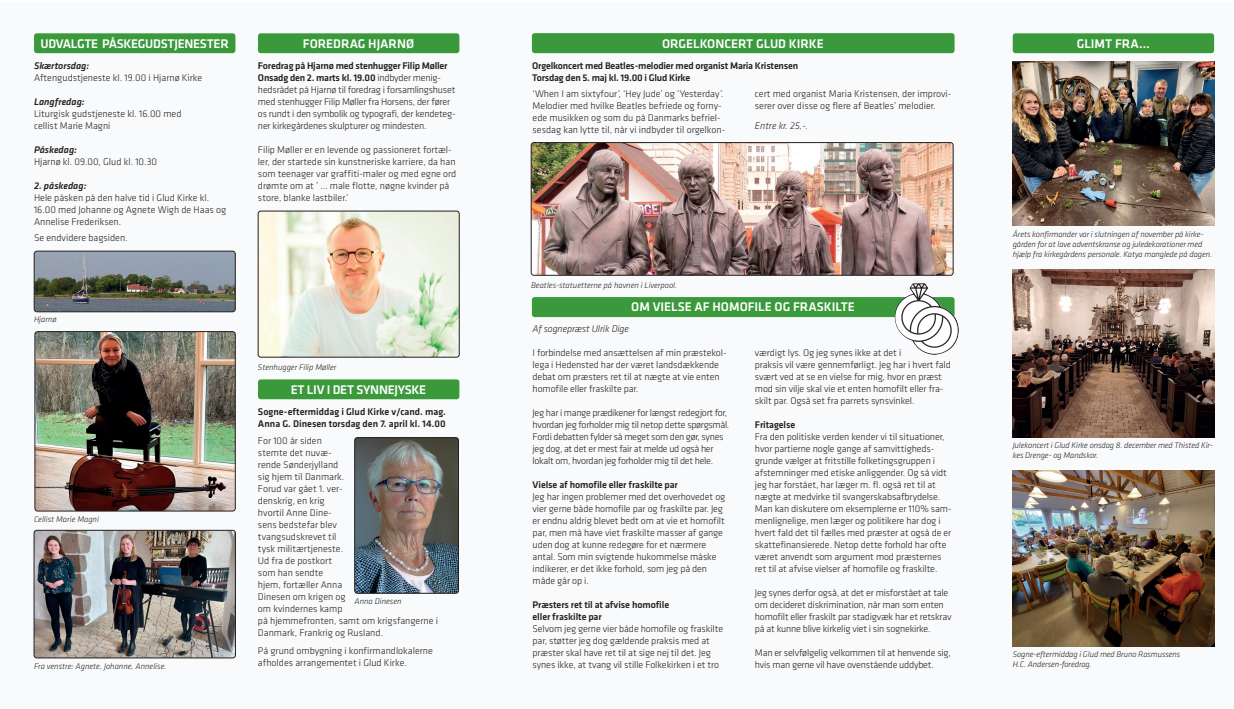
<style>
.page{position:relative;width:1234px;height:709px;background:#fff}
.page>*{position:absolute;margin:0;border:0;box-sizing:border-box;transform-origin:0 0}
.t1{font:500 13px "Klavika";color:#fff}
.t2{font:500 13px "Klavika";letter-spacing:-.02em;color:#fff}
.t3{font:300 10px/12px "Klavika";letter-spacing:-.01em;color:#231f20}
.t4{font:500 10px/12px "Klavika";letter-spacing:-.01em;color:#231f20}
.t5{font:300 10px/12px "Klavika";letter-spacing:-.03em;color:#231f20}
.t6{font:italic 500 10px "Klavika";color:#231f20}
.t7{font:italic 300 10px "Klavika";letter-spacing:-.01em;color:#231f20}
.t8{font:italic 300 8.5px/10px "Klavika";letter-spacing:-.01em;color:#231f20}
.s1{font-weight:500}
</style>
<div class="page">
<div style="left:0;top:2px;width:1233px;height:707px;background:#f9fafb"></div>
<div style="left:258px;top:33px;width:201px;height:20px;background:#3a9a3b;border-radius:3px"></div>
<div style="left:1012px;top:33px;width:201px;height:20px;background:#3a9a3b;border-radius:3px"></div>
<img style="left:258px;top:211px;width:201px;height:146px">
<div style="left:258px;top:211px;width:201px;height:146px;border:1px solid #231f20;border-radius:3px"></div>
<img style="left:34px;top:251px;width:201px;height:61px">
<div style="left:34px;top:251px;width:201px;height:61px;border:1px solid #231f20;border-radius:3px"></div>
<img style="left:35px;top:331px;width:200px;height:180px">
<div style="left:35px;top:331px;width:200px;height:180px;border:1px solid #231f20;border-radius:3px"></div>
<div style="left:258px;top:379px;width:201px;height:20px;background:#3a9a3b;border-radius:3px"></div>
<div style="left:34px;top:33px;width:201px;height:20px;background:#3a9a3b;border-radius:3px"></div>
<div style="left:531px;top:33px;width:423px;height:20px;background:#3a9a3b;border-radius:3px"></div>
<div style="left:531px;top:297px;width:423px;height:20px;background:#3a9a3b;border-radius:3px"></div>
<img style="left:354px;top:437px;width:104px;height:156px">
<div style="left:354px;top:437px;width:104px;height:156px;border:1px solid #231f20;border-radius:3px"></div>
<img style="left:34px;top:530px;width:201px;height:128px">
<div style="left:34px;top:530px;width:201px;height:128px;border:1px solid #231f20;border-radius:3px"></div>
<img style="left:531px;top:144px;width:420px;height:131px">
<div style="left:531px;top:142px;width:422px;height:133px;border:1px solid #231f20;border-radius:3px"></div>
<img style="left:894px;top:283px;width:64px;height:72px">
<img style="left:1012px;top:62px;width:201px;height:163px">
<img style="left:1012px;top:269px;width:201px;height:168px">
<img style="left:1012px;top:470px;width:201px;height:176px">
<h1 class="t2" style="left:40px;top:34px;width:190px">UDVALGTE PÅSKEGUDSTJENESTER</h1>
<h1 class="t1" style="left:662px;top:34px;width:163px">ORGELKONCERT GLUD KIRKE</h1>
<h1 class="t1" style="left:303px;top:34px;width:113px">FOREDRAG HJARNØ</h1>
<h1 class="t1" style="left:1076px;top:34px;width:75px">GLIMT FRA…</h1>
<p class="t3" style="left:258px;top:60px;width:199px"><span class="s1">Foredrag på Hjarnø med stenhugger Filip Møller Onsadg den 2. marts kl. 19.00</span> indbyder menig&shy;hedsrådet på Hjarnø til foredrag i forsamlingshuset med stenhugger Filip Møller fra Horsens, der fører os rundt i den symbolik og typografi, der kendeteg&shy;ner kirkegårdenes skulpturer og mindesten.</p>
<p class="t3" style="left:258px;top:144px;width:200px">Filip Møller er en levende og passioneret fortæl&shy;ler, der startede sin kunstneriske karriere, da han som teenager var graffiti-maler og med egne ord drømte om at ’ … male flotte, nøgne kvinder på store, blanke lastbiler.’</p>
<p class="t6" style="left:34px;top:60px;width:57px">Skærtorsdag:</p>
<p class="t3" style="left:34px;top:72px;width:170px">Aftengudstjeneste kl. 19.00 i Hjarnø Kirke</p>
<p class="t6" style="left:34px;top:96px;width:52px">Langfredag:</p>
<p class="t3" style="left:34px;top:108px;width:149px">Liturgisk gudstjeneste kl. 16.00 med cellist Marie Magni</p>
<p class="t6" style="left:34px;top:144px;width:45px">Påskedag:</p>
<p class="t3" style="left:34px;top:156px;width:125px">Hjarnø kl. 09.00, Glud kl. 10.30</p>
<p class="t6" style="left:34px;top:180px;width:54px">2. påskedag:</p>
<p class="t3" style="left:34px;top:192px;width:194px">Hele påsken på den halve tid i Glud Kirke kl.<br>16.00 med Johanne og Agnete Wigh de Haas og<br>Annelise Frederiksen.</p>
<p class="t3" style="left:34px;top:232px;width:95px">Se endvidere bagsiden.</p>
<p class="t4" style="left:532px;top:60px;width:267px">Orgelkoncert med Beatles-melodier med organist Maria Kristensen<br>Torsdag den 5. maj kl. 19.00 i Glud Kirke</p>
<p class="t3" style="left:532px;top:88px;width:194px">‘When I am sixtyfour’, ‘Hey Jude’ og ‘Yesterday’.<br>Melodier med hvilke Beatles befriede og forny&shy;ede musikken og som du på Danmarks befriel&shy;sesdag kan lytte til, når vi indbyder til orgelkon-</p>
<p class="t3" style="left:754px;top:88px;width:198px">cert med organist Maria Kristensen, der improvi&shy;serer over disse og flere af Beatles’ melodier.</p>
<p class="t7" style="left:754px;top:121px;width:55px">Entre kr. 25,-.</p>
<p class="t8" style="left:1012px;top:229px;width:201px">Årets konfirmander var i slutningen af november på kirke&shy;gården for at lave adventskranse og juledekorationer med hjælp fra kirkegårdens personale. Katya manglede på dagen.</p>
<p class="t8" style="left:531px;top:280px;width:147px">Beatles-statuetterne på havnen i Liverpool.</p>
<p class="t8" style="left:34px;top:314px;width:24px">Hjarnø</p>
<p class="t8" style="left:34px;top:514px;width:66px">Cellist Marie Magni</p>
<p class="t8" style="left:34px;top:661px;width:134px">Fra venstre: Agnete, Johanne, Annelise.</p>
<p class="t8" style="left:258px;top:362px;width:80px">Stenhugger Filip Møller</p>
<p class="t4" style="left:258px;top:406px;width:189px">Sogne-eftermiddag i Glud Kirke v/cand. mag.<br>Anna G. Dinesen torsdag den 7. april kl. 14.00</p>
<p class="t3" style="left:258px;top:435px;width:181px">For 100 år siden<br>stemte det nuvæ-<br>rende Sønderjylland<br>sig hjem til Danmark.<br>Forud var gået 1. ver-<br>denskrig, en krig<br>hvortil Anne Dine-<br>sens bedstefar blev<br>tvangsudskrevet til<br>tysk militærtjeneste.<br>Ud fra de postkort<br>som han sendte<br>hjem, fortæller Anna<br>Dinesen om krigen og<br>om kvindernes kamp<br>på hjemmefronten, samt om krigsfangerne i<br>Danmark, Frankrig og Rusland.</p>
<p class="t3" style="left:258px;top:645px;width:176px">På grund ombygning i konfirmandlokalerne afholdes arrangementet i Glud Kirke.</p>
<h1 class="t2" style="left:291px;top:380px;width:137px">ET LIV I DET SYNNEJYSKE</h1>
<p class="t8" style="left:354px;top:596px;width:48px">Anna Dinesen</p>
<h1 class="t1" style="left:631px;top:298px;width:225px">OM VIELSE AF HOMOFILE OG FRASKILTE</h1>
<p class="t7" style="left:532px;top:323px;width:98px">Af sognepræst Ulrik Dige</p>
<p class="t3" style="left:532px;top:346px;width:195px">I forbindelse med ansættelsen af min præstekol&shy;lega i Hedensted har der været landsdækkende debat om præsters ret til at nægte at vie enten homofile eller fraskilte par.</p>
<p class="t5" style="left:532px;top:406px;width:198px">Jeg har i mange prædikener for længst redegjort for, hvordan jeg forholder mig til netop dette spørgsmål.<br>Fordi debatten fylder så meget som den gør, synes jeg dog, at det er mest fair at melde ud også her lokalt om, hvordan jeg forholder mig til det hele.</p>
<p class="t4" style="left:532px;top:478px;width:147px">Vielse af homofile eller fraskilte par</p>
<p class="t3" style="left:532px;top:490px;width:194px">Jeg har ingen problemer med det overhovedet og vier gerne både homofile par og fraskilte par. Jeg er endnu aldrig blevet bedt om at vie et homofilt par, men må have viet fraskilte masser af gange uden dog at kunne redegøre for et nærmere antal. Som min svigtende hukommelse måske indikerer, er det ikke forhold, som jeg på den måde går op i.</p>
<p class="t4" style="left:532px;top:598px;width:138px">Præsters ret til at afvise homofile eller fraskilte par</p>
<p class="t3" style="left:532px;top:622px;width:192px">Selvom jeg gerne vier både homofile og fraskilte par, støtter jeg dog gældende praksis med at præster skal have ret til at sige nej til det. Jeg synes ikke, at tvang vil stille Folkekirken i et tro</p>
<p class="t3" style="left:754px;top:346px;width:197px">værdigt lys. Og jeg synes ikke at det i<br>praksis vil være gennemførligt. Jeg har i hvert fald svært ved at se en vielse for mig, hvor en præst mod sin vilje skal vie et enten homofilt eller fra&shy;skilt par. Også set fra parrets synsvinkel.</p>
<p class="t4" style="left:754px;top:418px;width:42px">Fritagelse</p>
<p class="t3" style="left:754px;top:430px;width:198px">Fra den politiske verden kender vi til situationer, hvor partierne nogle gange af samvittigheds&shy;grunde vælger at fritstille folketingsgruppen i afstemninger med etiske anliggender. Og så vidt jeg har forstået, har læger m. fl. også ret til at nægte at medvirke til svangerskabsafbrydelse.<br>Man kan diskutere om eksemplerne er 110% sam&shy;menlignelige, men læger og politikere har dog i hvert fald det til fælles med præster at også de er skattefinansierede. Netop dette forhold har ofte været anvendt som argument mod præsternes ret til at afvise vielser af homofile og fraskilte.</p>
<p class="t3" style="left:754px;top:586px;width:198px">Jeg synes derfor også, at det er misforstået at tale om decideret diskrimination, når man som enten homofilt eller fraskilt par stadigvæk har et retskrav på at kunne blive kirkelig viet i sin sognekirke.</p>
<p class="t3" style="left:754px;top:646px;width:197px">Man er selvfølgelig velkommen til at henvende sig, hvis man gerne vil have ovenstående uddybet.</p>
<p class="t8" style="left:1012px;top:441px;width:202px">Julekoncert i Glud Kirke onsdag 8. december med Thisted Kir&shy;kes Drenge- og Mandskor.</p>
<p class="t8" style="left:1012px;top:649px;width:169px">Sogne-eftermiddag i Glud med Bruno Rasmussens<br>H.C. Andersen-foredrag.</p>
</div>
